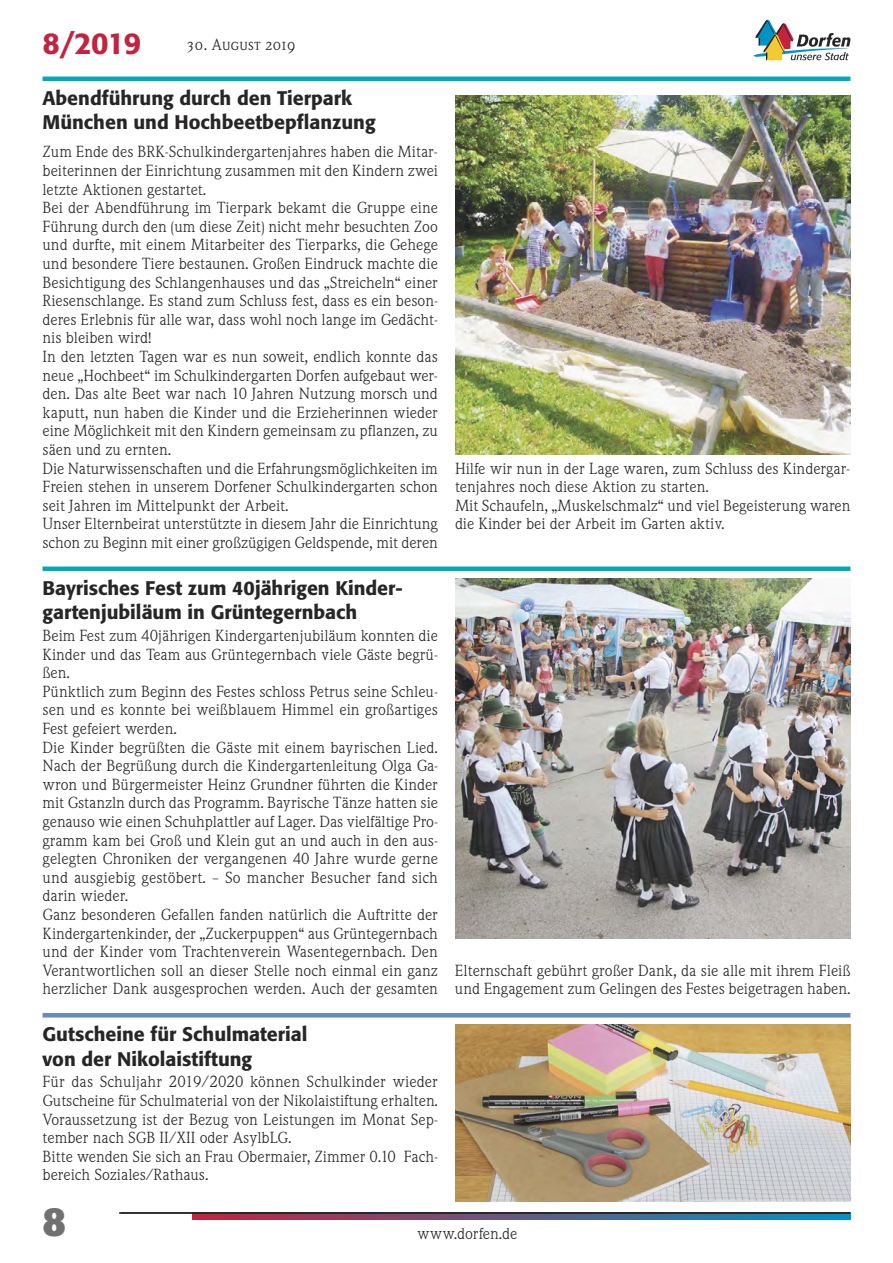
<style>
.page{position:relative;width:893px;height:1263px;background:#fff}
.page>*{position:absolute;margin:0;border:0;box-sizing:border-box;transform-origin:0 0}
.t1{font:700 40.5px "Formata";color:#727172}
.t2{font:500 30px "Formata";color:#c3233f}
.t3{font:500 19.5px/24px "Formata";color:#272526}
.t4{font:15px/18.6px "Weidemann SB";color:#272526}
.t5{font:15px "Weidemann SB Caps";color:#272526}
</style>
<div class="page">
<svg style="left:754px;top:20px;width:96px;height:40px"></svg>
<svg style="left:192px;top:1214px;width:658px;height:5px;background:#625a82"></svg>
<hr style="left:119px;top:1212px;width:731px;height:2px;background:#272526">
<hr style="left:43px;top:77px;width:807px;height:4px;background:#00aabc">
<img style="left:455px;top:95px;width:395px;height:360px">
<div style="left:43px;top:566px;width:807px;height:5px;background:#00aabc"></div>
<img style="left:455px;top:579px;width:395px;height:360px">
<hr style="left:43px;top:1013px;width:807px;height:4px;background:#638dc2">
<img style="left:455px;top:1024px;width:395px;height:177px">
<h2 class="t2" style="left:43px;top:30px;width:100px">8/2019</h2>
<p class="t5" style="left:187px;top:36px;width:110px">30. August 2019</p>
<h3 class="t3" style="left:43px;top:88px;width:335px">Abendführung durch den Tierpark<br>München und Hochbeetbepflanzung</h3>
<p class="t4" style="left:43px;top:143px;width:397px">Zum Ende des BRK-Schulkindergartenjahres haben die Mitar&shy;beiterinnen der Einrichtung zusammen mit den Kindern zwei letzte Aktionen gestartet.<br>Bei der Abendführung im Tierpark bekamt die Gruppe eine Führung durch den (um diese Zeit) nicht mehr besuchten Zoo und durfte, mit einem Mitarbeiter des Tierparks, die Gehege und besondere Tiere bestaunen. Großen Eindruck machte die Besichtigung des Schlangenhauses und das „Streicheln“ einer Riesenschlange. Es stand zum Schluss fest, dass es ein beson&shy;deres Erlebnis für alle war, dass wohl noch lange im Gedächt&shy;nis bleiben wird!<br>In den letzten Tagen war es nun soweit, endlich konnte das neue „Hochbeet“ im Schulkindergarten Dorfen aufgebaut wer&shy;den. Das alte Beet war nach 10 Jahren Nutzung morsch und kaputt, nun haben die Kinder und die Erzieherinnen wieder eine Möglichkeit mit den Kindern gemeinsam zu pflanzen, zu säen und zu ernten.<br>Die Naturwissenschaften und die Erfahrungsmöglichkeiten im Freien stehen in unserem Dorfener Schulkindergarten schon seit Jahren im Mittelpunkt der Arbeit.<br>Unser Elternbeirat unterstützte in diesem Jahr die Einrichtung schon zu Beginn mit einer großzügigen Geldspende, mit deren</p>
<h3 class="t3" style="left:43px;top:578px;width:362px">Bayrisches Fest zum 40jährigen Kinder - gartenjubiläum in Grüntegernbach</h3>
<p class="t4" style="left:43px;top:626px;width:397px">Beim Fest zum 40jährigen Kindergartenjubiläum konnten die Kinder und das Team aus Grüntegernbach viele Gäste begrü&shy;ßen.<br>Pünktlich zum Beginn des Festes schloss Petrus seine Schleu&shy;sen und es konnte bei weißblauem Himmel ein großartiges Fest gefeiert werden.<br>Die Kinder begrüßten die Gäste mit einem bayrischen Lied.<br>Nach der Begrüßung durch die Kindergartenleitung Olga Ga&shy;wron und Bürgermeister Heinz Grundner führten die Kinder mit Gstanzln durch das Programm. Bayrische Tänze hatten sie genauso wie einen Schuhplattler auf Lager. Das vielfältige Pro&shy;gramm kam bei Groß und Klein gut an und auch in den aus&shy;gelegten Chroniken der vergangenen 40 Jahre wurde gerne und ausgiebig gestöbert. – So mancher Besucher fand sich darin wieder.<br>Ganz besonderen Gefallen fanden natürlich die Auftritte der Kindergartenkinder, der „Zuckerpuppen“ aus Grüntegernbach und der Kinder vom Trachtenverein Wasentegernbach. Den Verantwortlichen soll an dieser Stelle noch einmal ein ganz herzlicher Dank ausgesprochen werden. Auch der gesamten</p>
<h3 class="t3" style="left:43px;top:1024px;width:266px;line-height:24.9px">Gutscheine für Schulmaterial von der Nikolaistiftung</h3>
<p class="t4" style="left:43px;top:1073px;width:397px">Für das Schuljahr 2019/2020 können Schulkinder wieder Gutscheine für Schulmaterial von der Nikolaistiftung erhalten.<br>Voraussetzung ist der Bezug von Leistungen im Monat Sep&shy;tember nach SGB II/XII oder AsylbLG.<br>Bitte wenden Sie sich an Frau Obermaier, Zimmer 0.10 Fach&shy;bereich Soziales/Rathaus.</p>
<p class="t4" style="left:455px;top:459px;width:397px">Hilfe wir nun in der Lage waren, zum Schluss des Kindergar&shy;tenjahres noch diese Aktion zu starten.<br>Mit Schaufeln, „Muskelschmalz“ und viel Begeisterung waren die Kinder bei der Arbeit im Garten aktiv.</p>
<p class="t4" style="left:455px;top:961px;width:397px">Elternschaft gebührt großer Dank, da sie alle mit ihrem Fleiß und Engagement zum Gelingen des Festes beigetragen haben.</p>
<h1 class="t1" style="left:43px;top:1204px;width:25px">8</h1>
<p class="t4" style="left:417px;top:1224px;width:102px">www.dorfen.de</p>
</div>
